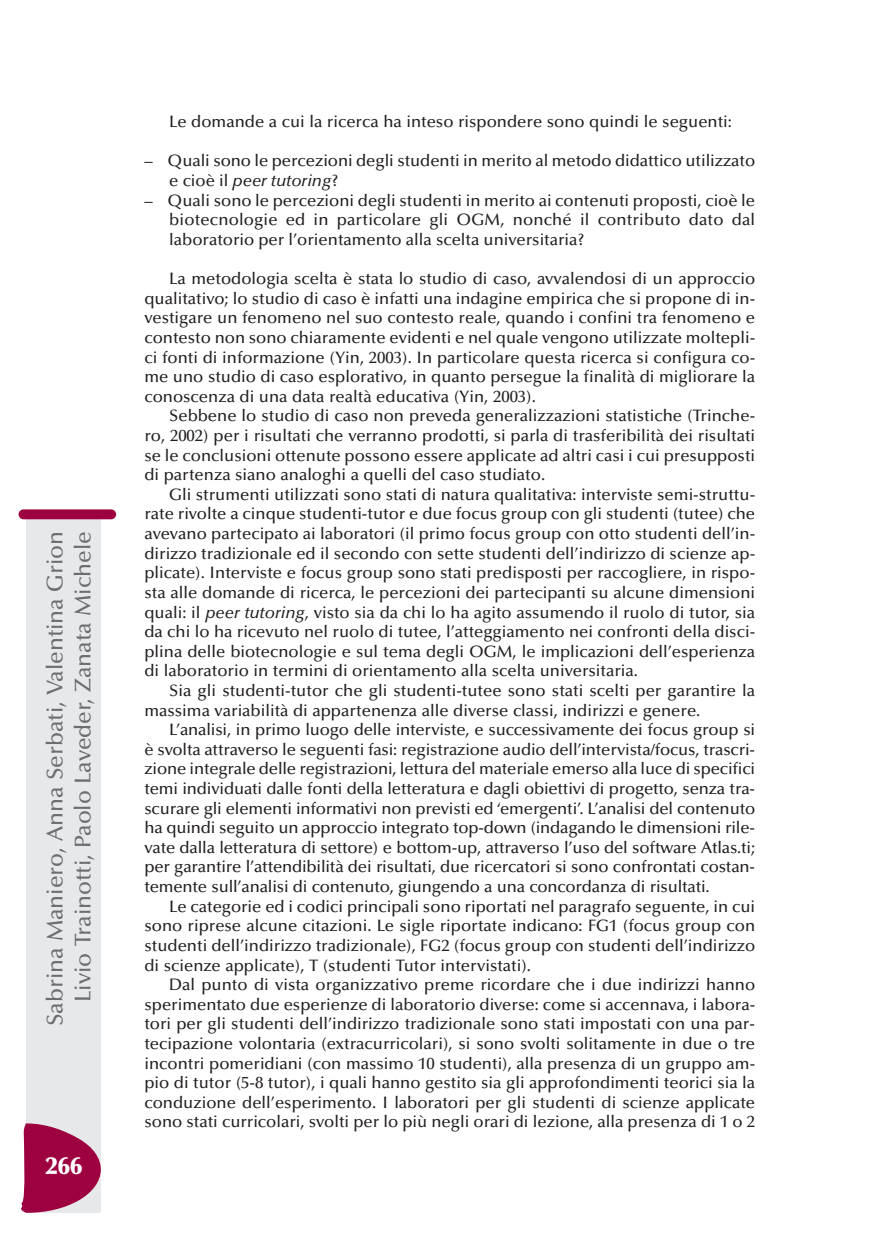
<style>
.page{position:relative;width:869px;height:1241px;background:#fff}
.page>*{position:absolute;margin:0;border:0;box-sizing:border-box;transform-origin:0 0}
.t1{font:900 24.5px "Optima";color:#fff}
.t2{font:500 22.75px/28px "Optima";color:#6c6d70;text-align:right}
.t3{font:500 16.62px/19.6px "Optima";color:#231f20;text-align:justify}
.s1{font-style:italic}
</style>
<div class="page">
<div style="left:27px;top:517px;width:74px;height:695px;background:#e7e8e9"></div>
<div style="left:19px;top:509px;width:97px;height:10px;background:#9d0140;border-radius:5px"></div>
<svg style="left:21px;top:1122px;width:80px;height:90px"></svg>
<h2 class="t2" style="left:43px;top:1025px;width:496px;rotate:-90deg">Sabrina Maniero, Anna Serbati, Valentina Grion<br>Livio Trainotti, Paolo Laveder, Zanata Michele</h2>
<h1 class="t1" style="left:45px;top:1155px;width:38px">266</h1>
<p class="t3" style="left:169px;top:113px;width:564px">Le domande a cui la ricerca ha inteso rispondere sono quindi le seguenti:</p>
<p class="t3" style="left:169px;top:153px;width:587px;text-indent:-25px">– Quali sono le percezioni degli studenti in merito al metodo didattico utilizzato e cioè il <span class="s1">peer tutoring</span>?</p>
<p class="t3" style="left:169px;top:192px;width:587px;text-indent:-25px">– Quali sono le percezioni degli studenti in merito ai contenuti proposti, cioè le biotecnologie ed in particolare gli OGM, nonché il contributo dato dal laboratorio per l’orientamento alla scelta universitaria?</p>
<p class="t3" style="left:144px;top:270px;width:612px;text-indent:25px">La metodologia scelta è stata lo studio di caso, avvalendosi di un approccio qualitativo; lo studio di caso è infatti una indagine empirica che si propone di in&shy;vestigare un fenomeno nel suo contesto reale, quando i confini tra fenomeno e contesto non sono chiaramente evidenti e nel quale vengono utilizzate moltepli&shy;ci fonti di informazione (Yin, 2003). In particolare questa ricerca si configura co&shy;me uno studio di caso esplorativo, in quanto persegue la finalità di migliorare la conoscenza di una data realtà educativa (Yin, 2003).</p>
<p class="t3" style="left:144px;top:407px;width:612px;text-indent:25px">Sebbene lo studio di caso non preveda generalizzazioni statistiche (Trinche&shy;ro, 2002) per i risultati che verranno prodotti, si parla di trasferibilità dei risultati se le conclusioni ottenute possono essere applicate ad altri casi i cui presupposti di partenza siano analoghi a quelli del caso studiato.</p>
<p class="t3" style="left:144px;top:486px;width:612px;text-indent:25px">Gli strumenti utilizzati sono stati di natura qualitativa: interviste semi-struttu&shy;rate rivolte a cinque studenti-tutor e due focus group con gli studenti (tutee) che avevano partecipato ai laboratori (il primo focus group con otto studenti dell’in&shy;dirizzo tradizionale ed il secondo con sette studenti dell’indirizzo di scienze ap&shy;plicate). Interviste e focus group sono stati predisposti per raccogliere, in rispo&shy;sta alle domande di ricerca, le percezioni dei partecipanti su alcune dimensioni quali: il <span class="s1">peer tutoring</span>, visto sia da chi lo ha agito assumendo il ruolo di tutor, sia da chi lo ha ricevuto nel ruolo di tutee, l’atteggiamento nei confronti della disci&shy;plina delle biotecnologie e sul tema degli OGM, le implicazioni dell’esperienza di laboratorio in termini di orientamento alla scelta universitaria.</p>
<p class="t3" style="left:144px;top:682px;width:612px;text-indent:25px">Sia gli studenti-tutor che gli studenti-tutee sono stati scelti per garantire la massima variabilità di appartenenza alle diverse classi, indirizzi e genere.</p>
<p class="t3" style="left:144px;top:721px;width:612px;text-indent:25px">L’analisi, in primo luogo delle interviste, e successivamente dei focus group si è svolta attraverso le seguenti fasi: registrazione audio dell’intervista/focus, trascri&shy;zione integrale delle registrazioni, lettura del materiale emerso alla luce di specifici temi individuati dalle fonti della letteratura e dagli obiettivi di progetto, senza tra&shy;scurare gli elementi informativi non previsti ed ‘emergenti’. L’analisi del contenuto ha quindi seguito un approccio integrato top-down (indagando le dimensioni rile&shy;vate dalla letteratura di settore) e bottom-up, attraverso l’uso del software Atlas.ti; per garantire l’attendibilità dei risultati, due ricercatori si sono confrontati costan&shy;temente sull’analisi di contenuto, giungendo a una concordanza di risultati.</p>
<p class="t3" style="left:144px;top:897px;width:612px;text-indent:25px">Le categorie ed i codici principali sono riportati nel paragrafo seguente, in cui sono riprese alcune citazioni. Le sigle riportate indicano: FG1 (focus group con studenti dell’indirizzo tradizionale), FG2 (focus group con studenti dell’indirizzo di scienze applicate), T (studenti Tutor intervistati).</p>
<p class="t3" style="left:144px;top:976px;width:612px;text-indent:25px">Dal punto di vista organizzativo preme ricordare che i due indirizzi hanno sperimentato due esperienze di laboratorio diverse: come si accennava, i labora&shy;tori per gli studenti dell’indirizzo tradizionale sono stati impostati con una par&shy;tecipazione volontaria (extracurricolari), si sono svolti solitamente in due o tre incontri pomeridiani (con massimo 10 studenti), alla presenza di un gruppo am&shy;pio di tutor (5-8 tutor), i quali hanno gestito sia gli approfondimenti teorici sia la conduzione dell’esperimento. I laboratori per gli studenti di scienze applicate sono stati curricolari, svolti per lo più negli orari di lezione, alla presenza di 1 o 2</p>
</div>
